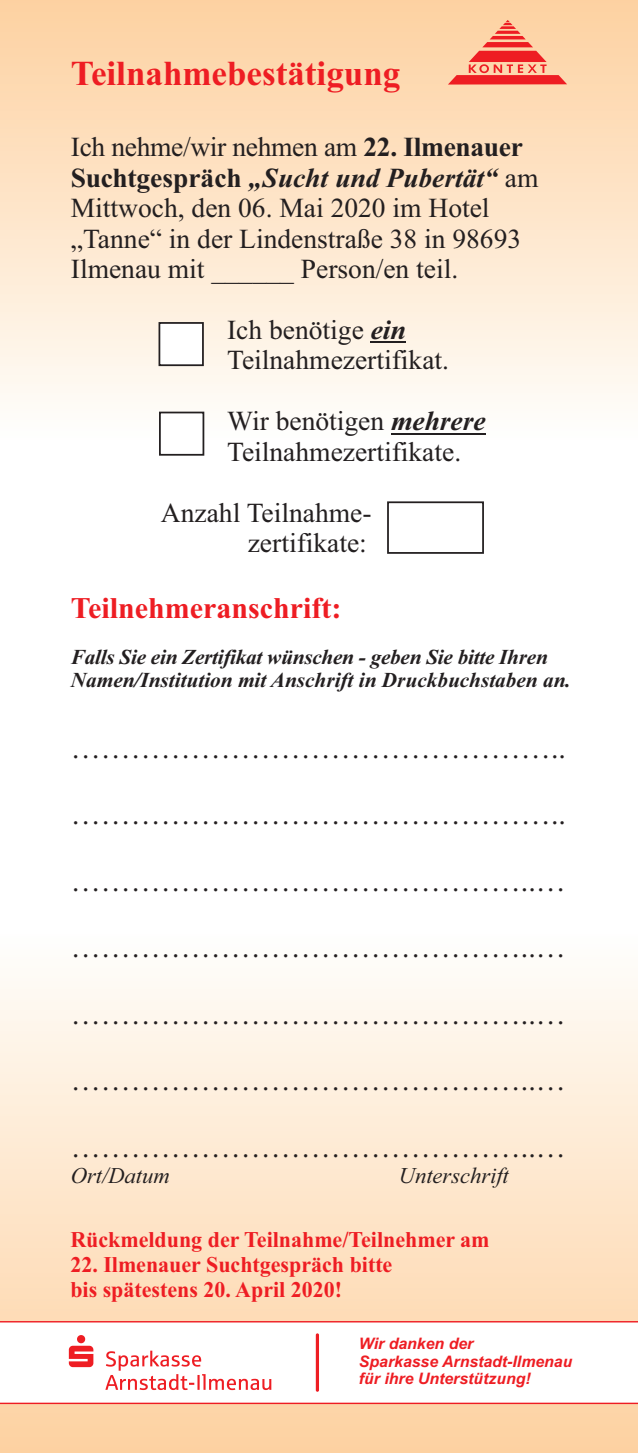
<style>
.page{position:relative;width:638px;height:1453px;background:#fff}
.page>*{position:absolute;margin:0;border:0;box-sizing:border-box;transform-origin:0 0}
.t1{font:700 35px "Times New Roman";color:#ee1d23}
.t2{font:30px "Times New Roman";color:#231f20}
.t3{font:700 30px "Times New Roman";color:#ee1d23}
.t4{font:27.5px/30.5px "Times New Roman";color:#231f20}
.t5{font:700 22.5px/25px "Times New Roman";color:#ee1d23}
.t6{font:italic 22.5px "Times New Roman";color:#231f20}
.t7{font:italic 700 21.25px/23.5px "Times New Roman";color:#231f20}
.t8{font:italic 700 15.75px/17.8px "Arial";color:#ee1d23}
.s1{font-weight:700}
.s2{font-weight:700;font-style:italic}
</style>
<div class="page">
<svg style="left:0;top:981px;width:638px;height:472px;background:#fde7ce"></svg>
<div style="left:0;top:0;width:638px;height:439px;background:linear-gradient(to bottom,#fed1a0,#fefdfa)"></div>
<hr style="left:371px;top:341px;width:35px;height:2px;background:#231f20">
<hr style="left:391px;top:433px;width:95px;height:1px;background:#231f20">
<svg style="left:448px;top:20px;width:119px;height:65px;background:#f8997e"></svg>
<svg style="left:158px;top:321px;width:47px;height:46px"></svg>
<svg style="left:158px;top:411px;width:47px;height:45px"></svg>
<svg style="left:0;top:1320px;width:638px;height:85px"></svg>
<svg style="left:105px;top:1350px;width:166px;height:40px"></svg>
<svg style="left:69px;top:1335px;width:24px;height:32px"></svg>
<hr style="left:316px;top:1333px;width:3px;height:59px;background:#ee1d23;border-radius:2px">
<svg style="left:387px;top:501px;width:97px;height:53px"></svg>
<p class="t1" style="left:71px;top:62px;width:331px">Teilnahmebestätigung</p>
<p class="t4" style="left:71px;top:134px;width:469px">Ich nehme/wir nehmen am <span class="s1">22. Ilmenauer Suchtgespräch</span> <span class="s2">„Sucht und Pubertät“</span> am Mittwoch, den 06. Mai 2020 im Hotel „Tanne“ in der Lindenstraße 38 in 98693<br>Ilmenau mit ______ Person/en teil.</p>
<p class="t4" style="left:227px;top:317px;width:223px">Ich benötige <span class="s2">ein<br></span>Teilnahmezertifikat.</p>
<p class="t4" style="left:227px;top:409px;width:260px">Wir benötigen <span class="s2">mehrere<br></span>Teilnahmezertifikate.</p>
<p class="t4" style="left:161px;top:500px;width:212px;text-align:right">Anzahl Teilnahme&shy;zertifikate:</p>
<p class="t3" style="left:71px;top:598px;width:272px">Teilnehmeranschrift:</p>
<p class="t7" style="left:71px;top:647px;width:501px">Falls Sie ein Zertifikat wünschen - geben Sie bitte Ihren<br>Namen/Institution mit Anschrift in Druckbuchstaben an.</p>
<p class="t2" style="left:71px;top:737px;width:496px">…………………………………………..</p>
<p class="t2" style="left:71px;top:803px;width:496px">…………………………………………..</p>
<p class="t2" style="left:71px;top:870px;width:496px">………………………………………..…</p>
<p class="t2" style="left:71px;top:936px;width:496px">………………………………………..…</p>
<p class="t2" style="left:71px;top:1003px;width:496px">………………………………………..…</p>
<p class="t2" style="left:71px;top:1069px;width:496px">………………………………………..…</p>
<p class="t2" style="left:71px;top:1136px;width:496px">………………………………………..…</p>
<p class="t6" style="left:71px;top:1167px;width:100px">Ort/Datum</p>
<p class="t6" style="left:399px;top:1167px;width:112px">Unterschrift</p>
<p class="t5" style="left:70px;top:1229px;width:421px">Rückmeldung der Teilnahme/Teilnehmer am</p>
<p class="t5" style="left:70px;top:1254px;width:323px">22. Ilmenauer Suchtgespräch bitte bis spätestens 20. April 2020!</p>
<p class="t8" style="left:359px;top:1336px;width:215px">Wir danken der<br>Sparkasse Arnstadt-Ilmenau für ihre Unterstützung!</p>
</div>
